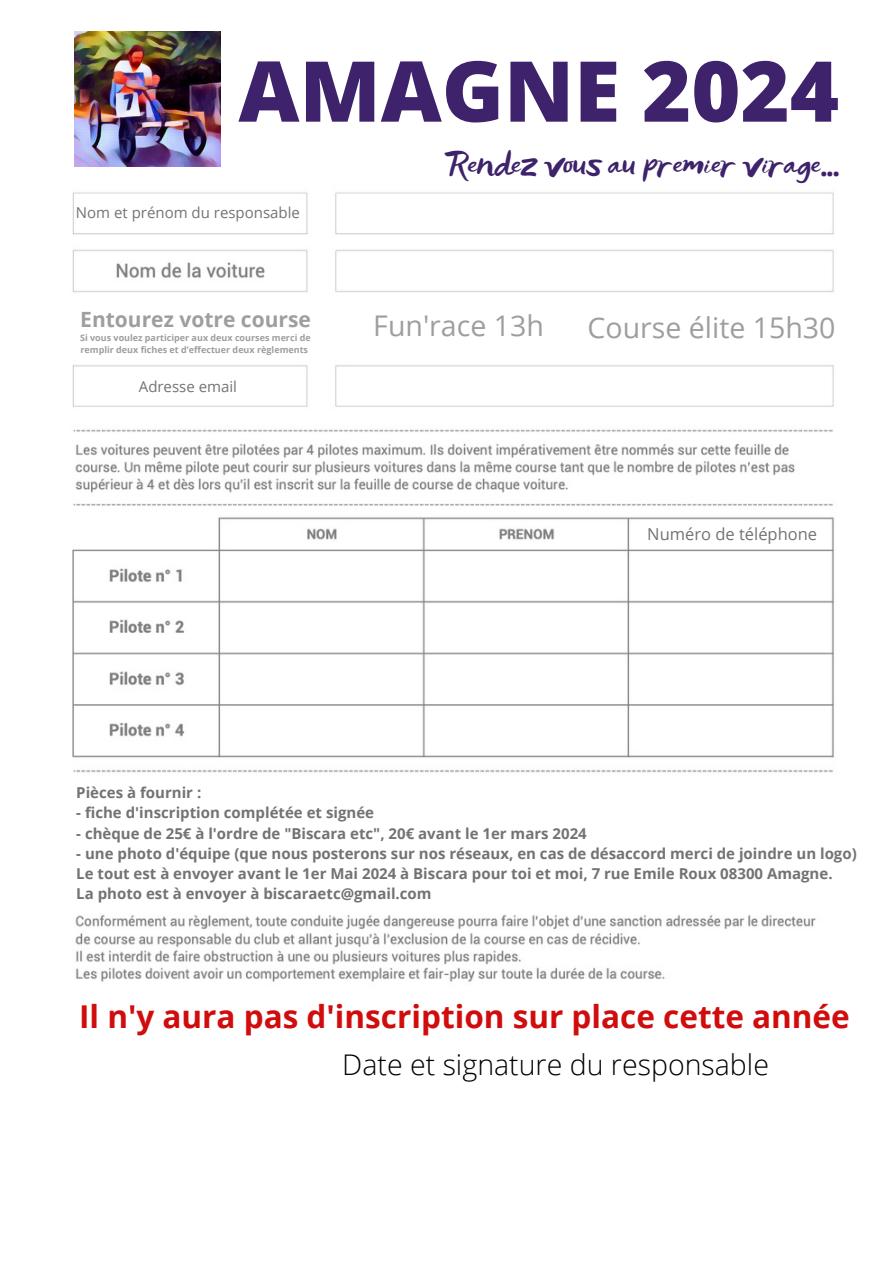
<style>
.page{position:relative;width:894px;height:1264px;background:#fff}
.page>*{position:absolute;margin:0;border:0;box-sizing:border-box;transform-origin:0 0}
.t1{font:800 84px "Open Sans";color:#3e226b}
.t2{font:32.55px "Lifelogo Easy";color:#3e226b}
.t3{font:700 31.5px "Open Sans";color:#d10c0c}
.t4{font:300 28.5px "Open Sans";color:#000}
.t5{font:28.5px "Open Sans";color:#9e9e9e}
.t6{font:700 21px "Open Sans";color:#9e9e9e}
.t7{font:16.5px "Open Sans";color:#737373}
.t8{font:700 15px/20.2px "Open Sans";color:#737373}
.t9{font:15px "Open Sans";color:#737373}
.t10{font:700 9px/12px "Open Sans";color:#9e9e9e}
</style>
<div class="page">
<img style="left:72px;top:31px;width:763px;height:951px">
<div style="left:70px;top:301px;width:768px;height:56px;background:#fff"></div>
<div style="left:633px;top:521px;width:197px;height:26px;background:#fff"></div>
<div style="left:89px;top:373px;width:197px;height:26px;background:#fff"></div>
<div style="left:97px;top:199px;width:197px;height:26px;background:#fff"></div>
<div style="left:66px;top:777px;width:795px;height:136px;background:#fff"></div>
<img style="left:74px;top:31px;width:146px;height:135px">
<p class="t1" style="left:238px;top:32px;width:602px">AMAGNE 2024</p>
<h1 class="t2" style="left:447px;top:140px;width:393px">Rendez vous au premier virage...</h1>
<h4 class="t9" style="left:76px;top:202px;width:225px">Nom et prénom du responsable</h4>
<p class="t6" style="left:80px;top:304px;width:232px">Entourez votre course</p>
<h2 class="t10" style="left:80px;top:331px;width:232px">Si vous voulez participer aux deux courses merci de remplir deux fiches et d’effectuer deux règlements</h2>
<p class="t9" style="left:139px;top:376px;width:100px">Adresse email</p>
<p class="t5" style="left:373px;top:305px;width:172px">Fun'race 13h</p>
<h5 class="t5" style="left:587px;top:307px;width:249px">Course élite 15h30</h5>
<h4 class="t7" style="left:647px;top:522px;width:171px">Numéro de téléphone</h4>
<p class="t8" style="left:76px;top:782px;width:126px">Pièces à fournir :</p>
<p class="t8" style="left:76px;top:802px;width:299px">- fiche d'inscription complétée et signée</p>
<p class="t8" style="left:76px;top:822px;width:512px">- chèque de 25€ à l'ordre de "Biscara etc", 20€ avant le 1er mars 2024</p>
<p class="t8" style="left:76px;top:843px;width:781px">- une photo d'équipe (que nous posterons sur nos réseaux, en cas de désaccord merci de joindre un logo)<br>Le tout est à envoyer avant le 1er Mai 2024 à Biscara pour toi et moi, 7 rue Emile Roux 08300 Amagne.<br>La photo est à envoyer à biscaraetc@gmail.com</p>
<h6 class="t3" style="left:79px;top:993px;width:772px">Il n'y aura pas d'inscription sur place cette année</h6>
<h3 class="t4" style="left:342px;top:1044px;width:428px">Date et signature du responsable</h3>
</div>
